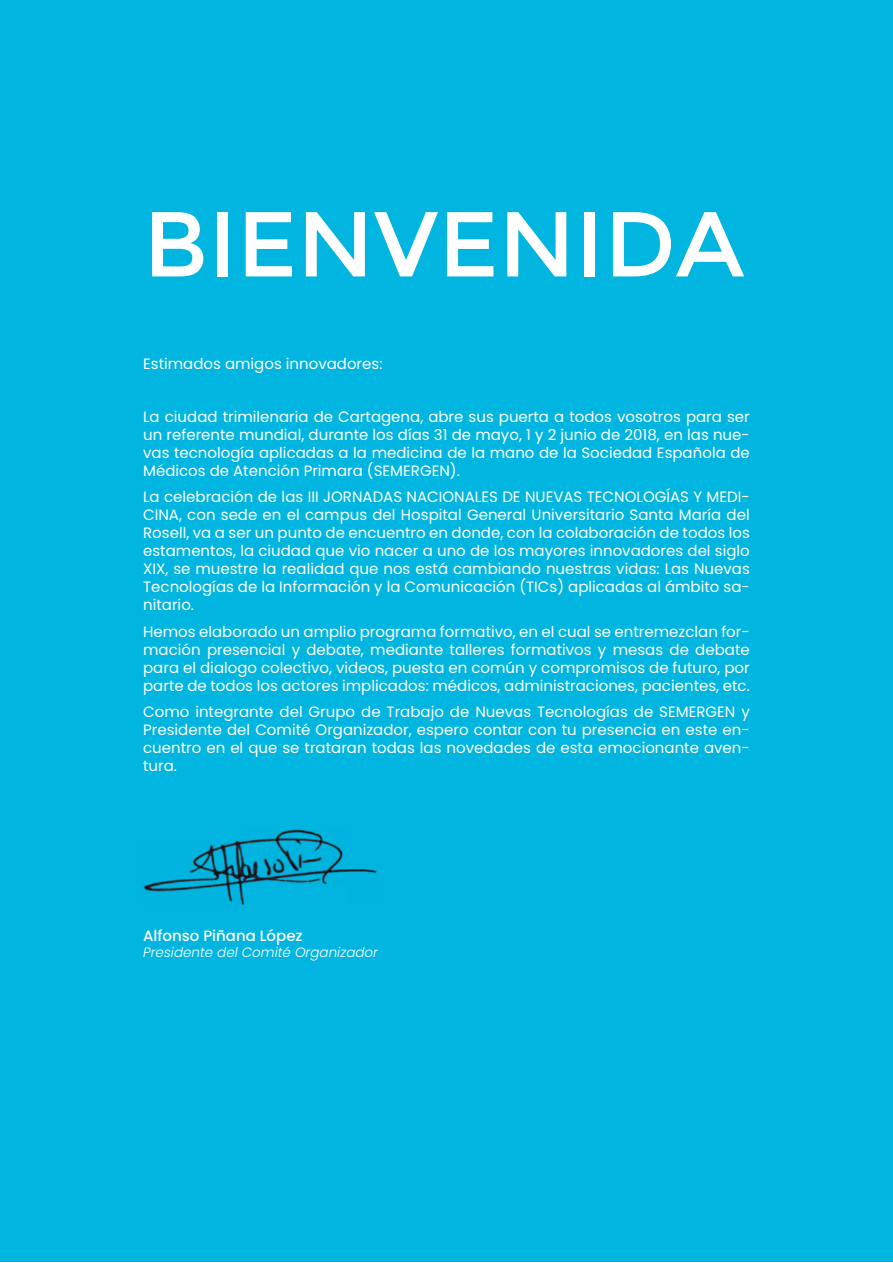
<style>
.page{position:relative;width:893px;height:1263px;background:#fff}
.page>*{position:absolute;margin:0;border:0;box-sizing:border-box;transform-origin:0 0}
.t1{font:127.5px "NATS";color:#fff}
.t2{font:15px/18px "Poppins";color:#fff;text-align:justify}
.t3{font:500 15px "Poppins";color:#fff}
.t4{font:italic 300 13.5px "Poppins";color:#fff}
</style>
<div class="page">
<div style="left:1px;top:1px;width:892px;height:1261px;background:#00b5e0"></div>
<img style="left:143px;top:829px;width:234px;height:76px">
<h1 class="t1" style="left:143px;top:158px;width:602px">BIENVENIDA</h1>
<p class="t2" style="left:143px;top:354px;width:241px">Estimados amigos innovadores:</p>
<p class="t2" style="left:143px;top:407px;width:608px">La ciudad trimilenaria de Cartagena, abre sus puerta a todos vosotros para ser un referente mundial, durante los días 31 de mayo, 1 y 2 junio de 2018, en las nue&shy;vas tecnología aplicadas a la medicina de la mano de la Sociedad Española de Médicos de Atención Primara (SEMERGEN).</p>
<p class="t2" style="left:143px;top:488px;width:608px">La celebración de las III JORNADAS NACIONALES DE NUEVAS TECNOLOGÍAS Y MEDI-CINA, con sede en el campus del Hospital General Universitario Santa María del Rosell, va a ser un punto de encuentro en donde, con la colaboración de todos los estamentos, la ciudad que vio nacer a uno de los mayores innovadores del siglo XIX, se muestre la realidad que nos está cambiando nuestras vidas: Las Nuevas Tecnologías de la Información y la Comunicación (TICs) aplicadas al ámbito sa&shy;nitario.</p>
<p class="t2" style="left:143px;top:622px;width:608px">Hemos elaborado un amplio programa formativo, en el cual se entremezclan for&shy;mación presencial y debate, mediante talleres formativos y mesas de debate para el dialogo colectivo, videos, puesta en común y compromisos de futuro, por parte de todos los actores implicados: médicos, administraciones, pacientes, etc.</p>
<p class="t2" style="left:143px;top:703px;width:608px">Como integrante del Grupo de Trabajo de Nuevas Tecnologías de SEMERGEN y Presidente del Comité Organizador, espero contar con tu presencia en este en&shy;cuentro en el que se trataran todas las novedades de esta emocionante aven&shy;tura.</p>
<p class="t3" style="left:143px;top:927px;width:161px">Alfonso Piñana López</p>
<p class="t4" style="left:143px;top:945px;width:236px">Presidente del Comité Organizador</p>
</div>
